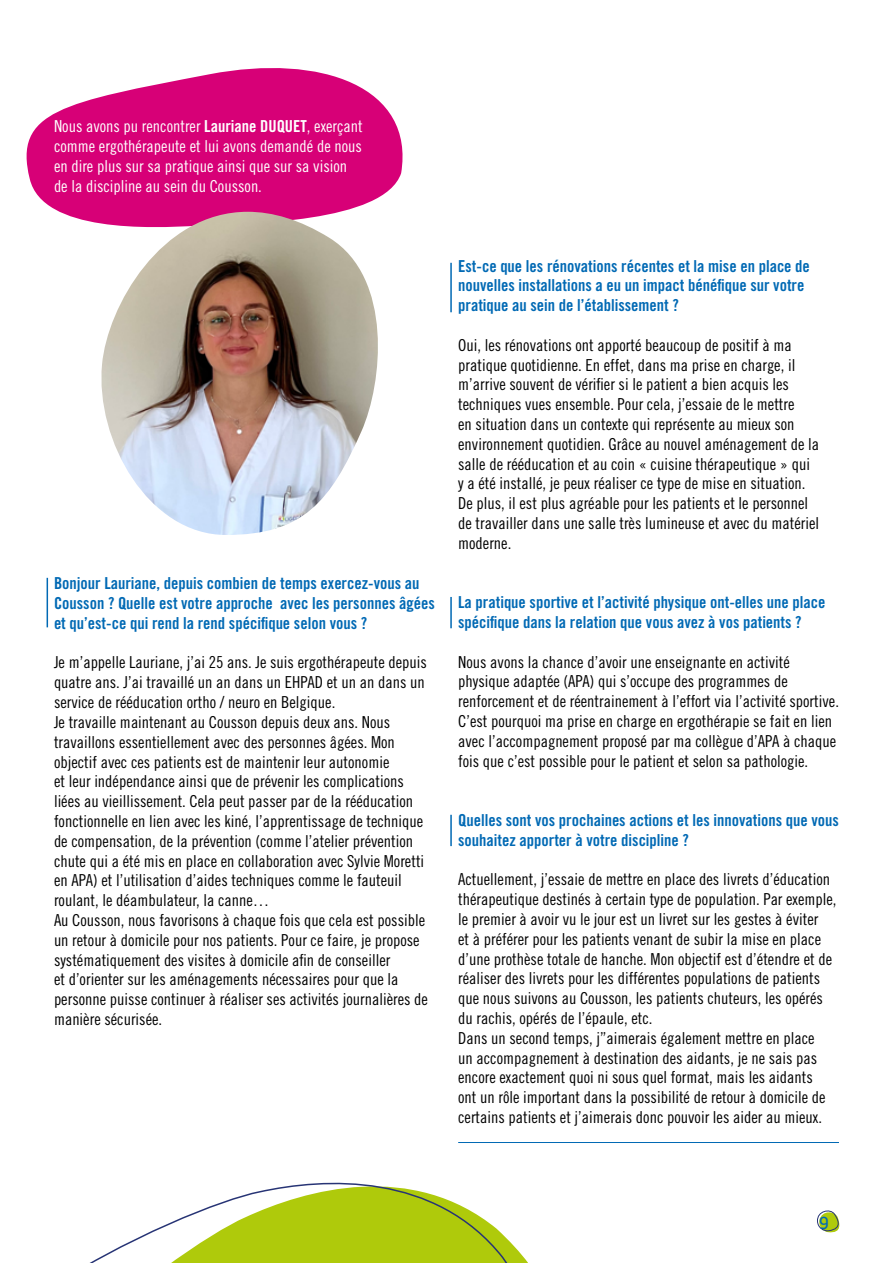
<style>
.page{position:relative;width:893px;height:1263px;background:#fff}
.page>*{position:absolute;margin:0;border:0;box-sizing:border-box;transform-origin:0 0}
.t1{font:18px "Mic 32 New";color:#0069b4}
.t2{font:16.5px/19.8px "Trade Gothic LT Std Cn 18";color:#000}
.t3{font:16.5px/19.8px "Trade Gothic LT Std Bd Cn 20";color:#0069b4}
.t4{font:16.5px/19.8px "Trade Gothic LT Std Cn 18";color:#fff}
.s1{font-family:"Trade Gothic LT Std Bd Cn 20"}
</style>
<div class="page">
<svg style="left:817px;top:1210px;width:23px;height:23px"></svg>
<svg style="left:26px;top:68px;width:377px;height:156px;fill:#d70077"></svg>
<img style="left:100px;top:212px;width:280px;height:323px">
<hr style="left:47px;top:578px;width:1px;height:49px;background:#0069b4">
<hr style="left:450px;top:597px;width:2px;height:31px;background:#0069b4">
<hr style="left:450px;top:263px;width:2px;height:49px;background:#0069b4">
<hr style="left:450px;top:815px;width:2px;height:31px;background:#0069b4">
<hr style="left:458px;top:1142px;width:381px;height:1px;background:#0069b4">
<svg style="left:89px;top:1182px;width:439px;height:81px"></svg>
<p class="t4" style="left:54px;top:116px;width:310px">Nous avons pu rencontrer <span class="s1">Lauriane DUQUET</span>, exerçant comme ergothérapeute et lui avons demandé de nous en dire plus sur sa pratique ainsi que sur sa vision de la discipline au sein du Cousson.</p>
<p class="t3" style="left:54px;top:573px;width:382px">Bonjour Lauriane, depuis combien de temps exercez-vous au<br>Cousson ? Quelle est votre approche avec les personnes âgées et qu’est-ce qui rend la rend spécifique selon vous ?</p>
<p class="t2" style="left:54px;top:652px;width:375px">Je m’appelle Lauriane, j’ai 25 ans. Je suis ergothérapeute depuis quatre ans. J’ai travaillé un an dans un EHPAD et un an dans un service de rééducation ortho / neuro en Belgique.<br>Je travaille maintenant au Cousson depuis deux ans. Nous travaillons essentiellement avec des personnes âgées. Mon objectif avec ces patients est de maintenir leur autonomie<br>et leur indépendance ainsi que de prévenir les complications liées au vieillissement. Cela peut passer par de la rééducation fonctionnelle en lien avec les kiné, l’apprentissage de technique de compensation, de la prévention (comme l’atelier prévention chute qui a été mis en place en collaboration avec Sylvie Moretti en APA) et l’utilisation d’aides techniques comme le fauteuil roulant, le déambulateur, la canne…<br>Au Cousson, nous favorisons à chaque fois que cela est possible un retour à domicile pour nos patients. Pour ce faire, je propose systématiquement des visites à domicile afin de conseiller<br>et d’orienter sur les aménagements nécessaires pour que la personne puisse continuer à réaliser ses activités journalières de manière sécurisée.</p>
<p class="t3" style="left:458px;top:256px;width:353px">Est-ce que les rénovations récentes et la mise en place de nouvelles installations a eu un impact bénéfique sur votre pratique au sein de l’établissement ?</p>
<p class="t2" style="left:458px;top:335px;width:363px">Oui, les rénovations ont apporté beaucoup de positif à ma pratique quotidienne. En effet, dans ma prise en charge, il m’arrive souvent de vérifier si le patient a bien acquis les techniques vues ensemble. Pour cela, j’essaie de le mettre<br>en situation dans un contexte qui représente au mieux son environnement quotidien. Grâce au nouvel aménagement de la salle de rééducation et au coin « cuisine thérapeutique » qui y a été installé, je peux réaliser ce type de mise en situation.<br>De plus, il est plus agréable pour les patients et le personnel de travailler dans une salle très lumineuse et avec du matériel moderne.</p>
<p class="t3" style="left:458px;top:592px;width:369px">La pratique sportive et l’activité physique ont-elles une place spécifique dans la relation que vous avez à vos patients ?</p>
<p class="t2" style="left:458px;top:652px;width:382px">Nous avons la chance d’avoir une enseignante en activité physique adaptée (APA) qui s’occupe des programmes de renforcement et de réentrainement à l’effort via l’activité sportive.<br>C’est pourquoi ma prise en charge en ergothérapie se fait en lien avec l’accompagnement proposé par ma collègue d’APA à chaque fois que c’est possible pour le patient et selon sa pathologie.</p>
<p class="t3" style="left:458px;top:810px;width:382px">Quelles sont vos prochaines actions et les innovations que vous souhaitez apporter à votre discipline ?</p>
<p class="t2" style="left:458px;top:869px;width:380px">Actuellement, j’essaie de mettre en place des livrets d’éducation thérapeutique destinés à certain type de population. Par exemple, le premier à avoir vu le jour est un livret sur les gestes à éviter<br>et à préférer pour les patients venant de subir la mise en place d’une prothèse totale de hanche. Mon objectif est d’étendre et de réaliser des livrets pour les différentes populations de patients que nous suivons au Cousson, les patients chuteurs, les opérés du rachis, opérés de l’épaule, etc.<br>Dans un second temps, j’’aimerais également mettre en place<br>un accompagnement à destination des aidants, je ne sais pas encore exactement quoi ni sous quel format, mais les aidants<br>ont un rôle important dans la possibilité de retour à domicile de certains patients et j’aimerais donc pouvoir les aider au mieux.</p>
<p class="t1" style="left:819px;top:1212px;width:11px">9</p>
</div>
